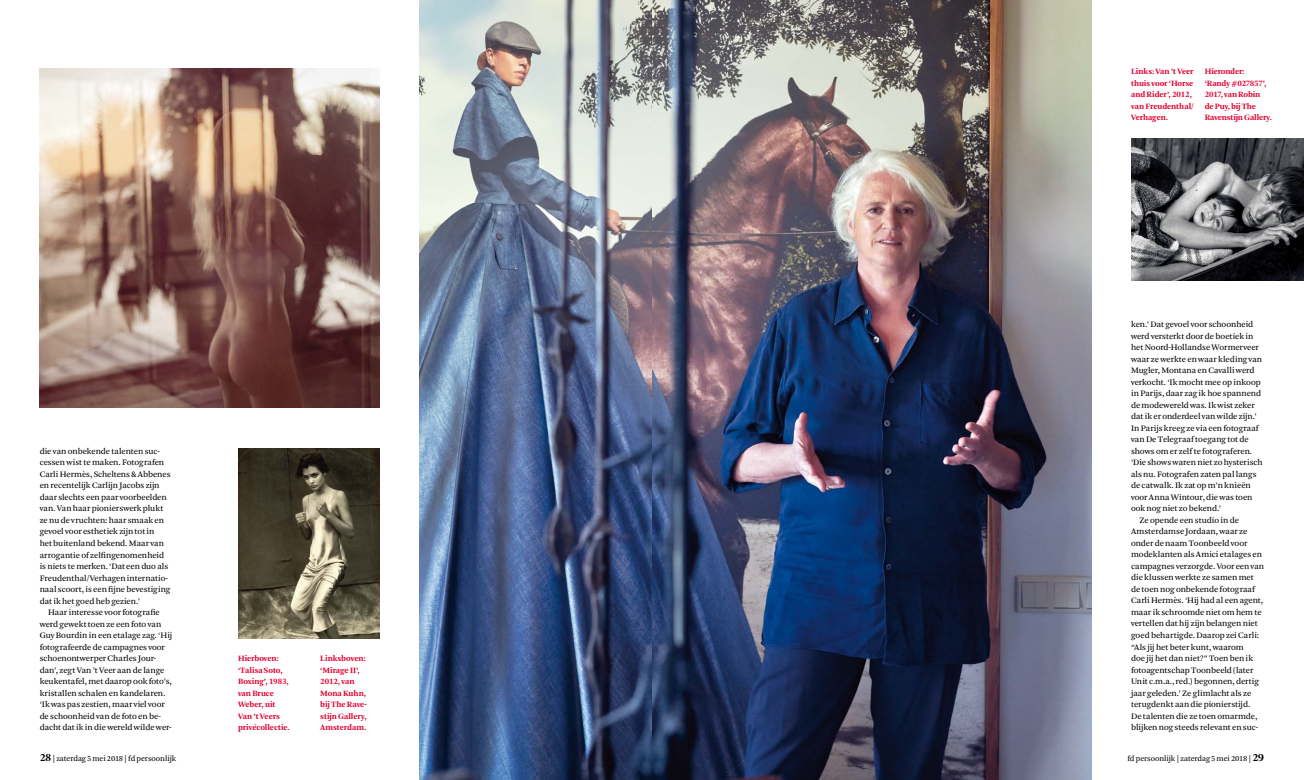
<style>
.page{position:relative;width:1304px;height:780px;background:#fff}
.page>*{position:absolute;margin:0;border:0;box-sizing:border-box;transform-origin:0 0}
.t1{font:8.8px/11.5px "Arnhem Blond";letter-spacing:-.005em;color:#000}
.t2{font:700 8.5px/11.5px "Arnhem";letter-spacing:-.01em;color:#e20030}
.t3{font:8px "Arnhem Blond";letter-spacing:-.01em;color:#000}
.s1{font-family:"Arnhem Fine";font-weight:700;font-size:12px}
</style>
<div class="page">
<img style="left:1131px;top:139px;width:173px;height:142px">
<img style="left:420px;top:0;width:671px;height:780px">
<img style="left:40px;top:68px;width:339px;height:340px">
<img style="left:238px;top:448px;width:142px;height:190px">
<p class="t1" style="left:40px;top:445px;width:132px">die van onbekende talenten suc&shy;cessen wist te maken. Fotografen Carli Hermès, Scheltens &amp; Abbenes en recentelijk Carlijn Jacobs zijn daar slechts een paar voorbeelden van. Van haar pionierswerk plukt ze nu de vruchten: haar smaak en gevoel voor esthetiek zijn tot in<br>het buitenland bekend. Maar van arrogantie of zelfingenomenheid is niets te merken. ‘Dat een duo als Freudenthal/Verhagen internatio&shy;naal scoort, is een fijne bevestiging dat ik het goed heb gezien.’</p>
<p class="t1" style="left:40px;top:606px;width:134px;text-indent:9px">Haar interesse voor fotografie werd gewekt toen ze een foto van Guy Bourdin in een etalage zag. ‘Hij fotografeerde de campagnes voor schoenontwerper Charles Jour&shy;dan’, zegt Van ’t Veer aan de lange keukentafel, met daarop ook foto’s, kristallen schalen en kandelaren. ‘Ik was pas zestien, maar viel voor de schoonheid van de foto en be&shy;dacht dat ik in die wereld wilde wer-</p>
<p class="t2" style="left:238px;top:652px;width:53px">Hierboven: ‘Talisa Soto,<br>Boxing’, 1983, van Bruce<br>Weber, uit<br>Van ’t Veers privécollectie.</p>
<p class="t2" style="left:320px;top:652px;width:48px">Linksboven: ‘Mirage II’,<br>2012, van<br>Mona Kuhn, bij The Rave&shy;stijn Gallery,<br>Amsterdam.</p>
<p class="t2" style="left:1131px;top:66px;width:64px">Links: Van ’t Veer thuis voor ‘Horse and Rider’, 2012, van Freudenthal/<br>Verhagen.</p>
<p class="t2" style="left:1205px;top:66px;width:69px">Hieronder:<br>‘Randy #027857’,<br>2017, van Robin<br>de Puy, bij The<br>Ravenstijn Gallery.</p>
<p class="t1" style="left:1131px;top:319px;width:124px">ken.’ Dat gevoel voor schoonheid</p>
<p class="t1" style="left:1131px;top:330px;width:124px">werd versterkt door de boetiek in</p>
<p class="t1" style="left:1131px;top:342px;width:129px">het Noord-Hollandse Wormerveer</p>
<p class="t1" style="left:1131px;top:353px;width:133px">waar ze werkte en waar kleding van</p>
<p class="t1" style="left:1131px;top:365px;width:125px">Mugler, Montana en Cavalli werd</p>
<p class="t1" style="left:1131px;top:376px;width:131px">verkocht. ‘Ik mocht mee op inkoop</p>
<p class="t1" style="left:1131px;top:388px;width:132px">in Parijs, daar zag ik hoe spannend</p>
<p class="t1" style="left:1131px;top:399px;width:125px">de modewereld was. Ik wist zeker</p>
<p class="t1" style="left:1131px;top:411px;width:127px">dat ik er onderdeel van wilde zijn.’</p>
<p class="t1" style="left:1131px;top:422px;width:129px">In Parijs kreeg ze via een fotograaf</p>
<p class="t1" style="left:1131px;top:434px;width:119px">van De Telegraaf toegang tot de</p>
<p class="t1" style="left:1131px;top:445px;width:123px">shows om er zelf te fotograferen.</p>
<p class="t1" style="left:1131px;top:457px;width:133px">‘Die shows waren niet zo hysterisch</p>
<p class="t1" style="left:1131px;top:468px;width:127px">als nu. Fotografen zaten pal langs</p>
<p class="t1" style="left:1131px;top:480px;width:121px">de catwalk. Ik zat op m’n knieën</p>
<p class="t1" style="left:1131px;top:491px;width:123px">voor Anna Wintour, die was toen</p>
<p class="t1" style="left:1131px;top:503px;width:92px">ook nog niet zo bekend.’</p>
<p class="t1" style="left:1140px;top:514px;width:101px">Ze opende een studio in de</p>
<p class="t1" style="left:1131px;top:526px;width:118px">Amsterdamse Jordaan, waar ze</p>
<p class="t1" style="left:1131px;top:537px;width:118px">onder de naam Toonbeeld voor</p>
<p class="t1" style="left:1131px;top:549px;width:133px">modeklanten als Amici etalages en</p>
<p class="t1" style="left:1131px;top:560px;width:135px">campagnes verzorgde. Voor een van</p>
<p class="t1" style="left:1131px;top:572px;width:124px">die klussen werkte ze samen met</p>
<p class="t1" style="left:1131px;top:583px;width:125px">de toen nog onbekende fotograaf</p>
<p class="t1" style="left:1131px;top:595px;width:134px">Carli Hermès. ‘Hij had al een agent,</p>
<p class="t1" style="left:1131px;top:606px;width:132px">maar ik schroomde niet om hem te</p>
<p class="t1" style="left:1131px;top:618px;width:128px">vertellen dat hij zijn belangen niet</p>
<p class="t1" style="left:1131px;top:629px;width:130px">goed behartigde. Daarop zei Carli:</p>
<p class="t1" style="left:1131px;top:641px;width:114px">“Als jij het beter kunt, waarom</p>
<p class="t1" style="left:1131px;top:652px;width:124px">doe jij het dan niet?” Toen ben ik</p>
<p class="t1" style="left:1131px;top:664px;width:124px">fotoagentschap Toonbeeld (later</p>
<p class="t1" style="left:1131px;top:675px;width:129px">Unit c.m.a., red.) begonnen, dertig</p>
<p class="t1" style="left:1131px;top:687px;width:122px">jaar geleden.’ Ze glimlacht als ze</p>
<p class="t1" style="left:1131px;top:698px;width:121px">terugdenkt aan die pionierstijd.</p>
<p class="t1" style="left:1131px;top:710px;width:128px">De talenten die ze toen omarmde,</p>
<p class="t1" style="left:1131px;top:721px;width:129px">blijken nog steeds relevant en suc-</p>
<p class="t3" style="left:40px;top:753px;width:138px"><span class="s1">28</span> | zaterdag 5 mei 2018 | fd persoonlijk</p>
<p class="t3" style="left:1127px;top:753px;width:138px">fd persoonlijk | zaterdag 5 mei 2018 | <span class="s1">29</span></p>
</div>
